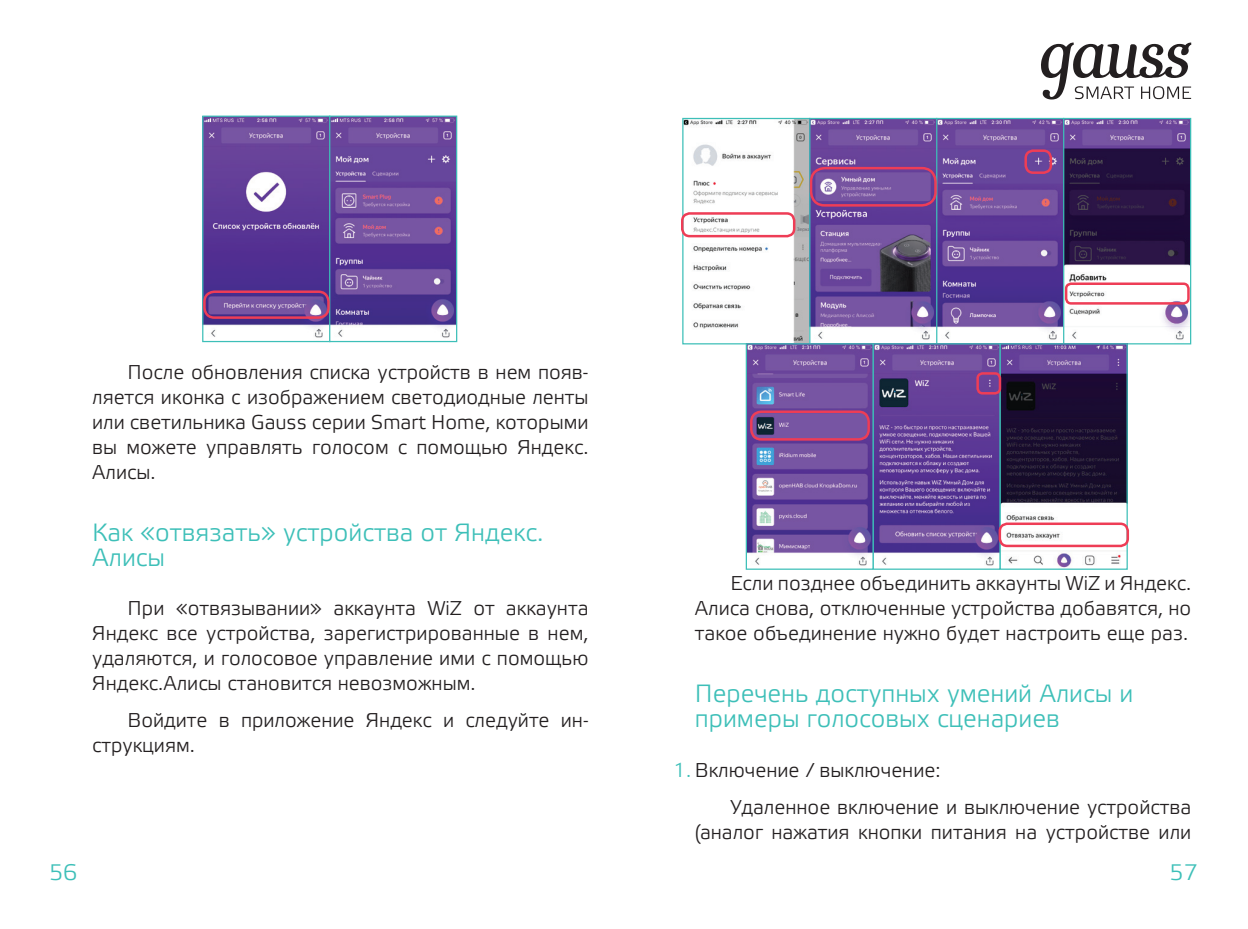
<style>
.page{position:relative;width:1248px;height:929px;background:#fff}
.page>*{position:absolute;margin:0;border:0;box-sizing:border-box;transform-origin:0 0}
.t1{font:25px/24.8px "Etelka Light Pro";color:#3dbfb8}
.t2{font:22.5px "Etelka Light Pro";color:#3dbfb8}
.t3{font:20px/24.8px "Etelka Light Pro";color:#231f20;text-align:justify}
.s1{color:#3dbfb8}
</style>
<div class="page">
<img style="left:204px;top:117px;width:124px;height:221px">
<div style="left:202px;top:115px;width:128px;height:227px;border:1px solid #3dbfb8"></div>
<svg style="left:331px;top:117px;width:124px;height:221px;background:#7355a1"></svg>
<div style="left:329px;top:115px;width:128px;height:227px;border:1px solid #3dbfb8"></div>
<div style="left:203px;top:290px;width:127px;height:29px;border:2px solid #ee3d56;border-radius:10px"></div>
<img style="left:684px;top:120px;width:124px;height:222px">
<div style="left:682px;top:118px;width:128px;height:226px;border:1px solid #3dbfb8"></div>
<svg style="left:811px;top:120px;width:124px;height:220px;background:#785b9d"></svg>
<div style="left:809px;top:118px;width:128px;height:226px;border:1px solid #3dbfb8"></div>
<svg style="left:938px;top:120px;width:124px;height:220px;background:#7355a3"></svg>
<div style="left:936px;top:118px;width:128px;height:226px;border:1px solid #3dbfb8"></div>
<svg style="left:1064px;top:120px;width:125px;height:222px"></svg>
<div style="left:1062px;top:118px;width:129px;height:226px;border:1px solid #3dbfb8"></div>
<div style="left:681px;top:212px;width:114px;height:25px;border:2px solid #ee3d56;border-radius:7px"></div>
<div style="left:809px;top:167px;width:127px;height:39px;border:2px solid #ee3d56;border-radius:14px"></div>
<div style="left:1024px;top:149px;width:28px;height:25px;border:2px solid #ee3d56;border-radius:8px"></div>
<img style="left:747px;top:345px;width:124px;height:221px">
<div style="left:745px;top:343px;width:128px;height:226px;border:1px solid #3dbfb8"></div>
<svg style="left:874px;top:345px;width:124px;height:221px;background:#6f529f"></svg>
<div style="left:872px;top:343px;width:128px;height:226px;border:1px solid #3dbfb8"></div>
<svg style="left:1001px;top:345px;width:124px;height:222px"></svg>
<div style="left:999px;top:343px;width:128px;height:226px;border:1px solid #3dbfb8"></div>
<div style="left:1064px;top:282px;width:125px;height:22px;border:2px solid #ee3d56;border-radius:5px"></div>
<div style="left:750px;top:410px;width:119px;height:30px;border:2px solid #ee3d56;border-radius:10px"></div>
<div style="left:976px;top:372px;width:25px;height:22px;border:2px solid #ee3d56;border-radius:5px"></div>
<div style="left:998px;top:522px;width:130px;height:25px;border:2px solid #ee3d56;border-radius:8px"></div>
<svg style="left:1041px;top:43px;width:150px;height:56px"></svg>
<p class="t3" style="left:92px;top:361px;width:498px;text-indent:35px">После обновления списка устройств в нем появ&shy;ляется иконка с изображением светодиодные ленты или светильника Gauss серии Smart Home, которыми вы можете управлять голосом с помощью Яндекс.<br>Алисы.</p>
<p class="t1" style="left:92px;top:521px;width:452px">Как «отвязать» устройства от Яндекс.<br>Алисы</p>
<p class="t3" style="left:92px;top:597px;width:498px;text-indent:35px">При «отвязывании» аккаунта WiZ от аккаунта Яндекс все устройства, зарегистрированные в нем, удаляются, и голосовое управление ими с помощью Яндекс.Алисы становится невозможным.</p>
<p class="t3" style="left:92px;top:708px;width:498px;text-indent:35px">Войдите в приложение Яндекс и следуйте ин&shy;струкциям.</p>
<p class="t3" style="left:694px;top:572px;width:498px;text-indent:35px">Если позднее объединить аккаунты WiZ и Яндекс.<br>Алиса снова, отключенные устройства добавятся, но такое объединение нужно будет настроить еще раз.</p>
<p class="t1" style="left:694px;top:682px;width:440px">Перечень доступных умений Алисы и примеры голосовых сценариев</p>
<p class="t3" style="left:730px;top:752px;width:462px;line-height:37.2px;text-indent:-57px"><span class="s1">1.</span> Включение / выключение:<br>Удаленное включение и выключение устройства</p>
<p class="t3" style="left:694px;top:820px;width:498px">(аналог нажатия кнопки питания на устройстве или</p>
<p class="t2" style="left:49px;top:859px;width:29px">56</p>
<p class="t2" style="left:1169px;top:859px;width:29px">57</p>
</div>
